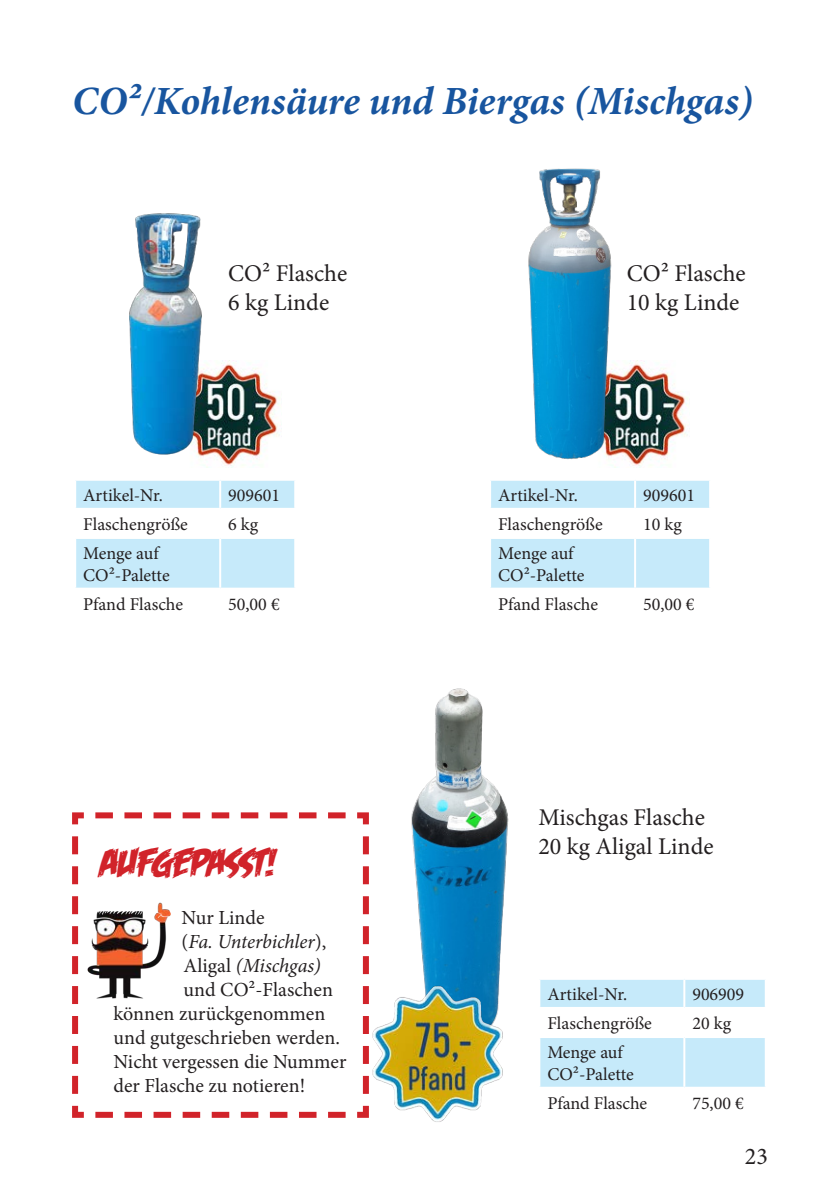
<style>
.page{position:relative;width:840px;height:1191px;background:#fff}
.page>*{position:absolute;margin:0;border:0;box-sizing:border-box;transform-origin:0 0}
.GML-ÜBERSCHRIFT{font:italic 700 40px "Minion Pro";letter-spacing:-.005em;color:#18559f}
.t1{font:40px "Feastof Flesh BB Italic";color:#d1232a}
.t2{font:24px "Minion Pro";color:#231f20}
.t3{font:20px "Minion Pro";color:#231f20}
.t4{font:italic 20px "Minion Pro";letter-spacing:-.01em;color:#231f20}
.t5{font:18px "Minion Pro";color:#231f20}
.s1{font-style:normal}
</style>
<div class="page">
<svg style="left:540px;top:980px;width:224px;height:106px"></svg>
<hr style="left:683px;top:979px;width:2px;height:28px;background:#fff">
<hr style="left:538px;top:1007px;width:146px;height:2px;background:#fff">
<hr style="left:684px;top:1007px;width:82px;height:2px;background:#fff">
<hr style="left:683px;top:1009px;width:2px;height:27px;background:#fff">
<hr style="left:538px;top:1036px;width:146px;height:2px;background:#fff">
<hr style="left:684px;top:1036px;width:82px;height:2px;background:#fff">
<hr style="left:683px;top:1038px;width:2px;height:48px;background:#fff">
<img style="left:411px;top:688px;width:176px;height:365px">
<img style="left:372px;top:982px;width:135px;height:140px">
<svg style="left:76px;top:481px;width:218px;height:106px"></svg>
<hr style="left:219px;top:481px;width:2px;height:27px;background:#fff">
<hr style="left:74px;top:508px;width:146px;height:2px;background:#fff">
<hr style="left:220px;top:508px;width:76px;height:2px;background:#fff">
<hr style="left:219px;top:510px;width:2px;height:27px;background:#fff">
<hr style="left:74px;top:537px;width:146px;height:2px;background:#fff">
<hr style="left:220px;top:537px;width:76px;height:2px;background:#fff">
<hr style="left:219px;top:539px;width:2px;height:48px;background:#fff">
<img style="left:243px;top:368px;width:37px;height:94px">
<svg style="left:491px;top:481px;width:217px;height:106px"></svg>
<hr style="left:633px;top:481px;width:2px;height:27px;background:#fff">
<hr style="left:489px;top:508px;width:145px;height:2px;background:#fff">
<hr style="left:634px;top:508px;width:76px;height:2px;background:#fff">
<hr style="left:633px;top:510px;width:2px;height:27px;background:#fff">
<hr style="left:489px;top:537px;width:145px;height:2px;background:#fff">
<hr style="left:634px;top:537px;width:76px;height:2px;background:#fff">
<hr style="left:633px;top:539px;width:2px;height:48px;background:#fff">
<img style="left:652px;top:368px;width:36px;height:94px">
<img style="left:528px;top:168px;width:124px;height:300px">
<img style="left:129px;top:213px;width:114px;height:255px">
<svg style="left:72px;top:812px;width:297px;height:306px"></svg>
<img style="left:88px;top:898px;width:83px;height:104px">
<p class="GML-ÜBERSCHRIFT" style="left:72px;top:72px;width:681px">CO²/Kohlensäure und Biergas (Mischgas)</p>
<p class="t2" style="left:228px;top:258px;width:120px">CO² Flasche</p>
<p class="t2" style="left:228px;top:286px;width:102px">6 kg Linde</p>
<p class="t5" style="left:83px;top:483px;width:81px">Artikel-Nr.</p>
<p class="t5" style="left:228px;top:483px;width:53px">909601</p>
<p class="t5" style="left:83px;top:512px;width:106px">Flaschengröße</p>
<p class="t5" style="left:228px;top:512px;width:32px">6 kg</p>
<p class="t5" style="left:83px;top:541px;width:77px">Menge auf</p>
<p class="t5" style="left:83px;top:563px;width:88px">CO²-Palette</p>
<p class="t5" style="left:83px;top:592px;width:101px">Pfand Flasche</p>
<p class="t5" style="left:228px;top:592px;width:53px">50,00 €</p>
<p class="t1" style="left:98px;top:842px;width:176px">AUFGEPASST!</p>
<p class="t3" style="left:181px;top:904px;width:84px">Nur Linde</p>
<p class="t4" style="left:181px;top:928px;width:146px"><span class="s1">(</span>Fa. Unterbichler<span class="s1">),</span></p>
<p class="t4" style="left:183px;top:952px;width:139px"><span class="s1">Aligal</span> (Mischgas)</p>
<p class="t3" style="left:183px;top:976px;width:151px">und CO²-Flaschen</p>
<p class="t3" style="left:113px;top:1000px;width:213px">können zurückgenommen</p>
<p class="t3" style="left:113px;top:1024px;width:228px">und gutgeschrieben werden.</p>
<p class="t3" style="left:113px;top:1048px;width:234px">Nicht vergessen die Nummer</p>
<p class="t3" style="left:113px;top:1072px;width:193px">der Flasche zu notieren!</p>
<p class="t2" style="left:626px;top:258px;width:120px">CO² Flasche</p>
<p class="t2" style="left:626px;top:286px;width:114px">10 kg Linde</p>
<p class="t5" style="left:498px;top:483px;width:81px">Artikel-Nr.</p>
<p class="t5" style="left:642px;top:483px;width:53px">909601</p>
<p class="t5" style="left:498px;top:512px;width:106px">Flaschengröße</p>
<p class="t5" style="left:642px;top:512px;width:40px">10 kg</p>
<p class="t5" style="left:498px;top:541px;width:77px">Menge auf</p>
<p class="t5" style="left:498px;top:563px;width:88px">CO²-Palette</p>
<p class="t5" style="left:498px;top:592px;width:101px">Pfand Flasche</p>
<p class="t5" style="left:642px;top:592px;width:53px">50,00 €</p>
<p class="t2" style="left:538px;top:801px;width:168px">Mischgas Flasche</p>
<p class="t2" style="left:538px;top:830px;width:177px">20 kg Aligal Linde</p>
<p class="t5" style="left:547px;top:982px;width:81px">Artikel-Nr.</p>
<p class="t5" style="left:692px;top:982px;width:53px">906909</p>
<p class="t5" style="left:547px;top:1011px;width:106px">Flaschengröße</p>
<p class="t5" style="left:692px;top:1011px;width:40px">20 kg</p>
<p class="t5" style="left:547px;top:1040px;width:77px">Menge auf</p>
<p class="t5" style="left:547px;top:1062px;width:88px">CO²-Palette</p>
<p class="t5" style="left:547px;top:1091px;width:101px">Pfand Flasche</p>
<p class="t5" style="left:692px;top:1091px;width:53px">75,00 €</p>
<p class="t2" style="left:744px;top:1140px;width:25px">23</p>
</div>
